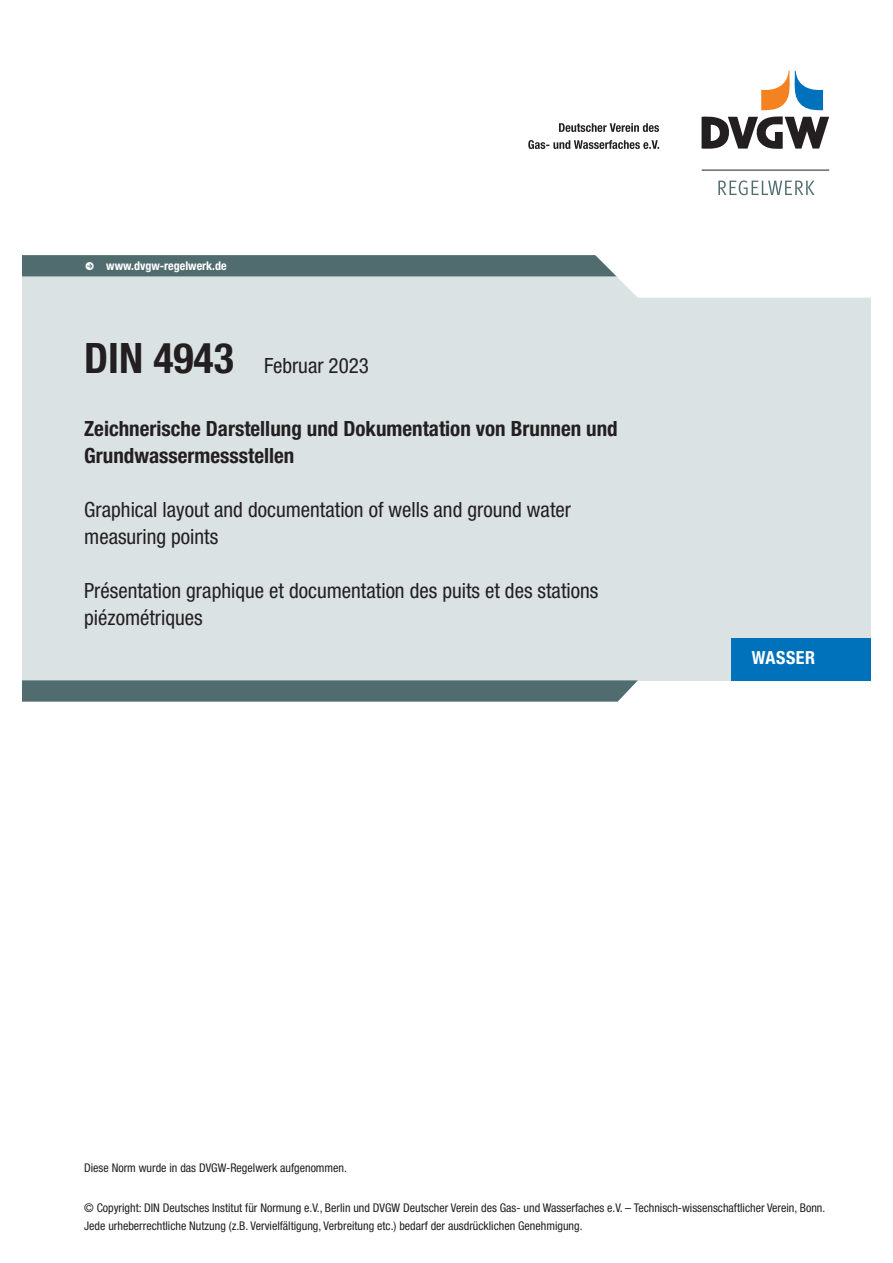
<style>
.page{position:relative;width:893px;height:1263px;background:#fff}
.page>*{position:absolute;margin:0;border:0;box-sizing:border-box;transform-origin:0 0}
._12_DVGW_Titel_FR_EN{font:condensed 21px/27px "Helvetica Neue LT Pro";color:#231f20}
._11_DVGW_Titel_DE_De{font:700 condensed 21px/27px "Helvetica Neue LT Pro";color:#231f20}
._10_DVGW_Bezeichnung{font:condensed 21px "Helvetica Neue LT Pro";color:#231f20}
.t1{font:700 condensed 18px "Helvetica Neue LT Pro";letter-spacing:.03em;color:#fff}
.t2{font:condensed 12px/18px "Helvetica Neue LT Pro";color:#231f20}
.t3{font:700 condensed 12px "Helvetica Neue LT Pro";color:#fff}
.s1{font-weight:700;font-size:42px}
</style>
<div class="page">
<div style="left:0;top:255px;width:893px;height:425px;background:#dae2e3"></div>
<svg style="left:22px;top:680px;width:616px;height:22px;background:#587275"></svg>
<svg style="left:21px;top:255px;width:851px;height:43px"></svg>
<div style="left:731px;top:638px;width:162px;height:42px;background:#0072bc"></div>
<hr style="left:702px;top:170px;width:127px;height:1px;background:#231f20">
<svg style="left:718px;top:180px;width:96px;height:15px"></svg>
<svg style="left:528px;top:140px;width:131px;height:9px"></svg>
<svg style="left:559px;top:123px;width:100px;height:9px"></svg>
<svg style="left:702px;top:71px;width:127px;height:78px"></svg>
<div style="left:872px;top:0;width:21px;height:1263px;background:#fff"></div>
<div style="left:0;top:0;width:21px;height:1263px;background:#fff"></div>
<p class="t3" style="left:85px;top:259px;width:143px">● www.dvgw-regelwerk.de</p>
<p class="_10_DVGW_Bezeichnung" style="left:84px;top:354px;width:286px"><span class="s1">DIN 4943</span> Februar 2023</p>
<p class="_11_DVGW_Titel_DE_De" style="left:84px;top:416px;width:535px">Zeichnerische Darstellung und Dokumentation von Brunnen und<br>Grundwassermessstellen</p>
<p class="_12_DVGW_Titel_FR_EN" style="left:84px;top:496px;width:488px">Graphical layout and documentation of wells and ground water measuring points</p>
<p class="_12_DVGW_Titel_FR_EN" style="left:84px;top:577px;width:516px">Présentation graphique et documentation des puits et des stations piézométriques</p>
<h2 class="t1" style="left:752px;top:647px;width:65px">WASSER</h2>
<p class="t2" style="left:84px;top:1158px;width:264px">Diese Norm wurde in das DVGW-Regelwerk aufgenommen.</p>
<p class="t2" style="left:84px;top:1199px;width:743px">© Copyright: DIN Deutsches Institut für Normung e.V., Berlin und DVGW Deutscher Verein des Gas- und Wasserfaches e.V. – Technisch-wissenschaftlicher Verein, Bonn.<br>Jede urheberrechtliche Nutzung (z.B. Vervielfältigung, Verbreitung etc.) bedarf der ausdrücklichen Genehmigung.</p>
</div>
